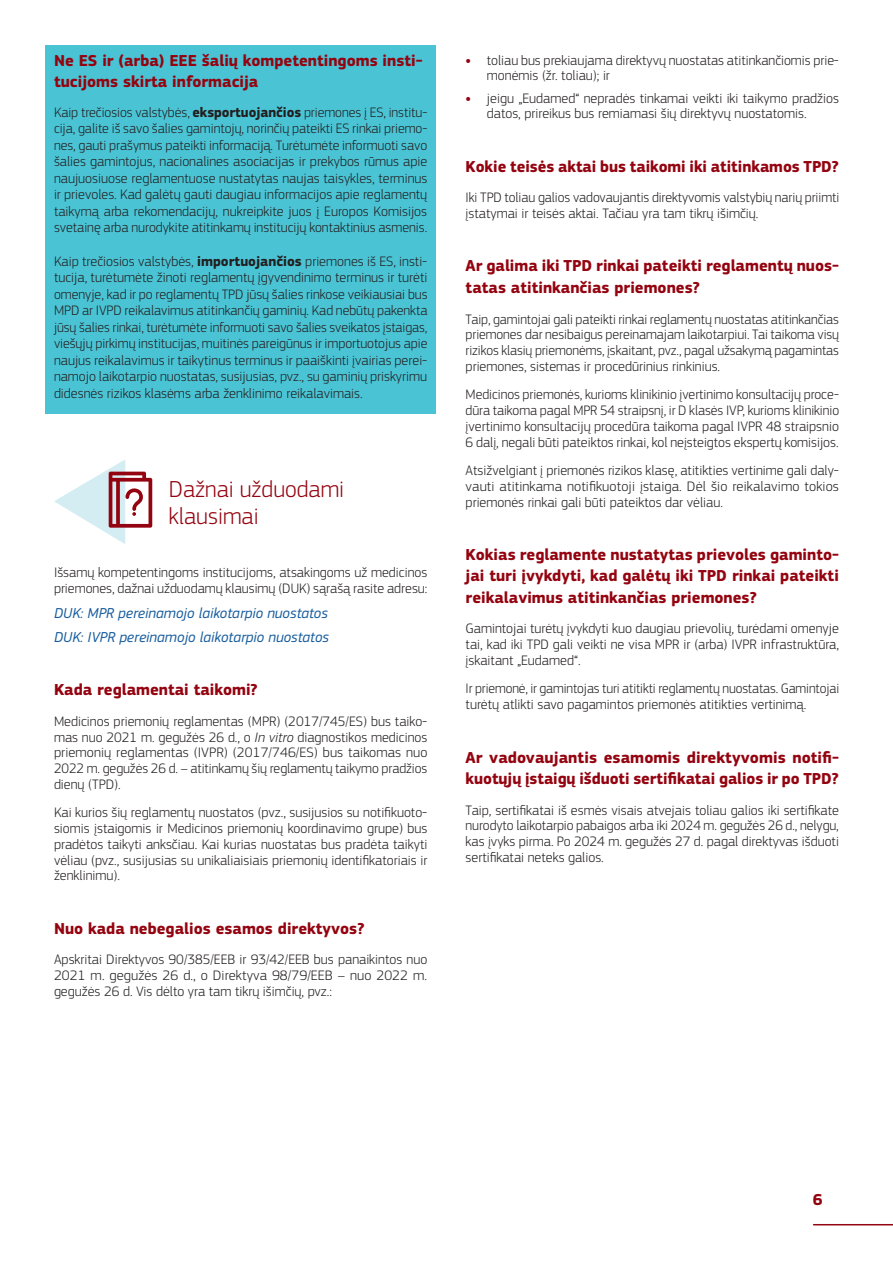
<style>
.page{position:relative;width:893px;height:1263px;background:#fff}
.page>*{position:absolute;margin:0;border:0;box-sizing:border-box;transform-origin:0 0}
.Intertitre_triangle{font:300 24px/26.4px "EC Square Sans Pro";color:#940410}
.Question{font:700 16.5px/21.5px "EC Square Sans Pro";color:#940410}
.Titre_box_page_6{font:700 16.5px/21px "EC Square Sans Pro";color:#940410}
.t1{font:italic 15px "EC Square Sans Pro";color:#175d9e}
.Body{font:300 14.25px/15.8px "EC Square Sans Pro";color:#231f20;text-align:justify}
.Box_page_6{font:300 14.25px/16.5px "EC Square Sans Pro";color:#231f20;text-align:justify}
.s1{font-weight:700}
.s2{font-style:italic}
.s3{font-weight:700;color:#940410}
</style>
<div class="page">
<hr style="left:814px;top:1224px;width:79px;height:1px;background:#940410">
<div style="left:45px;top:45px;width:391px;height:55px;background:#4ac4d5"></div>
<div style="left:45px;top:97px;width:391px;height:151px;background:#4ac4d5"></div>
<div style="left:45px;top:246px;width:391px;height:168px;background:#4ac4d5"></div>
<svg style="left:54px;top:460px;width:98px;height:84px"></svg>
<p class="Titre_box_page_6" style="left:54px;top:51px;width:370px">Ne ES ir (arba) EEE šalių kompetentingoms insti&shy;tucijoms skirta informacija</p>
<p class="Box_page_6" style="left:54px;top:104px;width:375px">Kaip trečiosios valstybės, <span class="s1">eksportuojančios</span> priemones į ES, institu&shy;cija, galite iš savo šalies gamintojų, norinčių pateikti ES rinkai priemo&shy;nes, gauti prašymus pateikti informaciją. Turėtumėte informuoti savo šalies gamintojus, nacionalines asociacijas ir prekybos rūmus apie naujuosiuose reglamentuose nustatytas naujas taisykles, terminus ir prievoles. Kad galėtų gauti daugiau informacijos apie reglamentų taikymą arba rekomendacijų, nukreipkite juos į Europos Komisijos svetainę arba nurodykite atitinkamų institucijų kontaktinius asmenis.</p>
<p class="Box_page_6" style="left:54px;top:253px;width:375px">Kaip trečiosios valstybės, <span class="s1">importuojančios</span> priemones iš ES, insti&shy;tucija, turėtumėte žinoti reglamentų įgyvendinimo terminus ir turėti omenyje, kad ir po reglamentų TPD jūsų šalies rinkose veikiausiai bus MPD ar IVPD reikalavimus atitinkančių gaminių. Kad nebūtų pakenkta jūsų šalies rinkai, turėtumėte informuoti savo šalies sveikatos įstaigas, viešųjų pirkimų institucijas, muitinės pareigūnus ir importuotojus apie naujus reikalavimus ir taikytinus terminus ir paaiškinti įvairias perei&shy;namojo laikotarpio nuostatas, susijusias, pvz., su gaminių priskyrimu didesnės rizikos klasėms arba ženklinimo reikalavimais.</p>
<p class="Intertitre_triangle" style="left:169px;top:476px;width:177px">Dažnai užduodami klausimai</p>
<p class="Body" style="left:54px;top:565px;width:375px">Išsamų kompetentingoms institucijoms, atsakingoms už medicinos priemones, dažnai užduodamų klausimų (DUK) sąrašą rasite adresu:</p>
<p class="t1" style="left:54px;top:604px;width:275px">DUK: MPR pereinamojo laikotarpio nuostatos</p>
<p class="t1" style="left:54px;top:628px;width:277px">DUK: IVPR pereinamojo laikotarpio nuostatos</p>
<p class="Question" style="left:54px;top:680px;width:205px">Kada reglamentai taikomi?</p>
<p class="Body" style="left:54px;top:713px;width:375px">Medicinos priemonių reglamentas (MPR) (2017/745/ES) bus taiko&shy;mas nuo 2021 m. gegužės 26 d., o <span class="s2">In vitro</span> diagnostikos medicinos priemonių reglamentas (IVPR) (2017/746/ES) bus taikomas nuo 2022 m. gegužės 26 d. – atitinkamų šių reglamentų taikymo pradžios dienų (TPD).</p>
<p class="Body" style="left:54px;top:805px;width:375px">Kai kurios šių reglamentų nuostatos (pvz., susijusios su notifikuoto&shy;siomis įstaigomis ir Medicinos priemonių koordinavimo grupe) bus pradėtos taikyti anksčiau. Kai kurias nuostatas bus pradėta taikyti vėliau (pvz., susijusias su unikaliaisiais priemonių identifikatoriais ir ženklinimu).</p>
<p class="Question" style="left:54px;top:918px;width:312px">Nuo kada nebegalios esamos direktyvos?</p>
<p class="Body" style="left:54px;top:952px;width:375px">Apskritai Direktyvos 90/385/EEB ir 93/42/EEB bus panaikintos nuo 2021 m. gegužės 26 d., o Direktyva 98/79/EEB – nuo 2022 m. gegužės 26 d. Vis dėlto yra tam tikrų išimčių, pvz.:</p>
<p class="Box_page_6" style="left:487px;top:52px;width:354px;line-height:15.8px;text-indent:-21px"><span class="s3">•</span> toliau bus prekiaujama direktyvų nuostatas atitinkančiomis prie&shy;monėmis (žr. toliau); ir</p>
<p class="Box_page_6" style="left:487px;top:90px;width:354px;line-height:15.8px;text-indent:-21px"><span class="s3">•</span> jeigu „Eudamed“ nepradės tinkamai veikti iki taikymo pradžios datos, prireikus bus remiamasi šių direktyvų nuostatomis.</p>
<p class="Question" style="left:466px;top:156px;width:375px">Kokie teisės aktai bus taikomi iki atitinkamos TPD?</p>
<p class="Body" style="left:466px;top:190px;width:375px">Iki TPD toliau galios vadovaujantis direktyvomis valstybių narių priimti įstatymai ir teisės aktai. Tačiau yra tam tikrų išimčių.</p>
<p class="Question" style="left:466px;top:256px;width:375px">Ar galima iki TPD rinkai pateikti reglamentų nuos&shy;tatas atitinkančias priemones?</p>
<p class="Body" style="left:466px;top:311px;width:375px">Taip, gamintojai gali pateikti rinkai reglamentų nuostatas atitinkančias priemones dar nesibaigus pereinamajam laikotarpiui. Tai taikoma visų rizikos klasių priemonėms, įskaitant, pvz., pagal užsakymą pagamintas priemones, sistemas ir procedūrinius rinkinius.</p>
<p class="Body" style="left:466px;top:387px;width:375px">Medicinos priemonės, kurioms klinikinio įvertinimo konsultacijų proce&shy;dūra taikoma pagal MPR 54 straipsnį, ir D klasės IVP, kurioms klinikinio įvertinimo konsultacijų procedūra taikoma pagal IVPR 48 straipsnio 6 dalį, negali būti pateiktos rinkai, kol neįsteigtos ekspertų komisijos.</p>
<p class="Body" style="left:466px;top:462px;width:375px">Atsižvelgiant į priemonės rizikos klasę, atitikties vertinime gali daly&shy;vauti atitinkama notifikuotoji įstaiga. Dėl šio reikalavimo tokios priemonės rinkai gali būti pateiktos dar vėliau.</p>
<p class="Question" style="left:466px;top:544px;width:375px;text-align:justify">Kokias reglamente nustatytas prievoles gaminto&shy;jai turi įvykdyti, kad galėtų iki TPD rinkai pateikti reikalavimus atitinkančias priemones?</p>
<p class="Body" style="left:466px;top:621px;width:375px">Gamintojai turėtų įvykdyti kuo daugiau prievolių, turėdami omenyje tai, kad iki TPD gali veikti ne visa MPR ir (arba) IVPR infrastruktūra, įskaitant „Eudamed“.</p>
<p class="Body" style="left:466px;top:681px;width:375px">Ir priemonė, ir gamintojas turi atitikti reglamentų nuostatas. Gamintojai turėtų atlikti savo pagamintos priemonės atitikties vertinimą.</p>
<p class="Question" style="left:466px;top:747px;width:375px">Ar vadovaujantis esamomis direktyvomis notifi&shy;kuotųjų įstaigų išduoti sertifikatai galios ir po TPD?</p>
<p class="Body" style="left:466px;top:802px;width:375px">Taip, sertifikatai iš esmės visais atvejais toliau galios iki sertifikate nurodyto laikotarpio pabaigos arba iki 2024 m. gegužės 26 d., nelygu, kas įvyks pirma. Po 2024 m. gegužės 27 d. pagal direktyvas išduoti sertifikatai neteks galios.</p>
<p class="Question" style="left:813px;top:1189px;width:11px">6</p>
</div>
